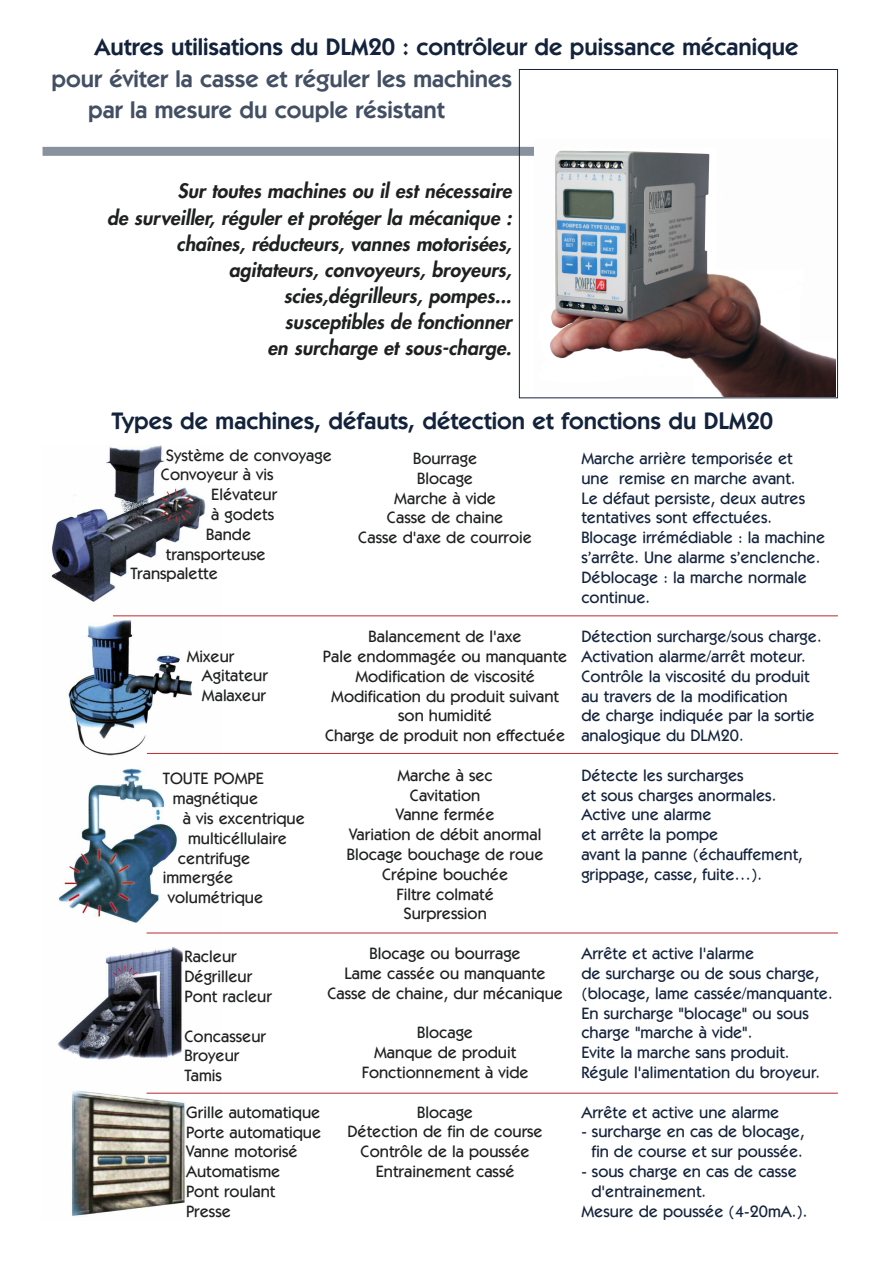
<style>
.page{position:relative;width:893px;height:1263px;background:#fff}
.page>*{position:absolute;margin:0;border:0;box-sizing:border-box;transform-origin:0 0}
.t1{font:600 24px "Itc Kabel";color:#14233c}
.t2{font:600 24px/31.5px "Itc Kabel";color:#434f63}
.t3{font:italic 800 19.5px/26.1px "Futura LT";color:#1f2020;text-align:right}
.t4{font:500 16.5px/19.8px "Itc Kabel";color:#14233c}
.t5{font:500 16.5px/19.8px "Itc Kabel";color:#1f2020;text-align:center}
</style>
<div class="page">
<img style="left:51px;top:446px;width:170px;height:771px">
<hr style="left:139px;top:616px;width:727px;height:2px;background:#fff">
<hr style="left:142px;top:759px;width:727px;height:2px;background:#fff">
<hr style="left:87px;top:939px;width:775px;height:2px;background:#fff">
<hr style="left:159px;top:1096px;width:734px;height:2px;background:#fff">
<div style="left:43px;top:147px;width:775px;height:9px;background:#89919e"></div>
<hr style="left:113px;top:615px;width:725px;height:1px;background:#ba2a2f">
<hr style="left:147px;top:753px;width:691px;height:1px;background:#ba2a2f">
<hr style="left:147px;top:933px;width:691px;height:1px;background:#ba2a2f">
<hr style="left:147px;top:1093px;width:691px;height:1px;background:#ba2a2f">
<div style="left:519px;top:69px;width:319px;height:329px;border:1px solid #14233c"></div>
<img style="left:535px;top:147px;width:301px;height:250px">
<h1 class="t1" style="left:95px;top:39px;width:706px">Autres utilisations du DLM20 : contrôleur de puissance mécanique</h1>
<h1 class="t2" style="left:88px;top:65px;width:426px;text-indent:-37px">pour éviter la casse et réguler les machines par la mesure du couple résistant</h1>
<p class="t3" style="left:107px;top:179px;width:406px">Sur toutes machines ou il est nécessaire<br>de surveiller, réguler et protéger la mécanique : chaînes, réducteurs, vannes motorisées, agitateurs, convoyeurs, broyeurs, scies,dégrilleurs, pompes...<br>susceptibles de fonctionner<br>en surcharge et sous-charge.</p>
<h1 class="t1" style="left:112px;top:413px;width:663px">Types de machines, défauts, détection et fonctions du DLM20</h1>
<p class="t4" style="left:581px;top:450px;width:245px">Marche arrière temporisée et<br>une remise en marche avant.<br>Le défaut persiste, deux autres tentatives sont effectuées.<br>Blocage irrémédiable : la machine s’arrête. Une alarme s’enclenche.<br>Déblocage : la marche normale continue.</p>
<p class="t4" style="left:581px;top:628px;width:242px">Détection surcharge/sous charge.<br>Activation alarme/arrêt moteur.<br>Contrôle la viscosité du produit au travers de la modification<br>de charge indiquée par la sortie analogique du DLM20.</p>
<p class="t4" style="left:581px;top:767px;width:223px">Détecte les surcharges<br>et sous charges anormales.<br>Active une alarme<br>et arrête la pompe<br>avant la panne (échauffement, grippage, casse, fuite…).</p>
<p class="t5" style="left:166px;top:446px;width:167px">Système de convoyage</p>
<p class="t5" style="left:161px;top:466px;width:114px">Convoyeur à vis</p>
<p class="t5" style="left:211px;top:486px;width:68px">Elévateur</p>
<p class="t5" style="left:211px;top:506px;width:64px">à godets</p>
<p class="t5" style="left:206px;top:526px;width:46px">Bande</p>
<p class="t5" style="left:166px;top:545px;width:101px">transporteuse</p>
<p class="t5" style="left:131px;top:565px;width:89px">Transpalette</p>
<p class="t5" style="left:358px;top:450px;width:175px">Bourrage<br>Blocage<br>Marche à vide<br>Casse de chaine<br>Casse d'axe de courroie</p>
<p class="t5" style="left:323px;top:628px;width:246px">Balancement de l'axe<br>Pale endommagée ou manquante<br>Modification de viscosité<br>Modification du produit suivant son humidité<br>Charge de produit non effectuée</p>
<p class="t5" style="left:347px;top:767px;width:198px">Marche à sec<br>Cavitation<br>Vanne fermée<br>Variation de débit anormal<br>Blocage bouchage de roue<br>Crépine bouchée<br>Filtre colmaté<br>Surpression</p>
<p class="t5" style="left:327px;top:945px;width:237px">Blocage ou bourrage<br>Lame cassée ou manquante<br>Casse de chaine, dur mécanique</p>
<p class="t5" style="left:362px;top:1024px;width:168px">Blocage<br>Manque de produit<br>Fonctionnement à vide</p>
<p class="t5" style="left:347px;top:1103px;width:197px">Blocage<br>Détection de fin de course<br>Contrôle de la poussée<br>Entrainement cassé</p>
<p class="t5" style="left:202px;top:647px;width:68px;text-align:left;text-indent:-15px">Mixeur<br>Agitateur<br>Malaxeur</p>
<p class="t5" style="left:163px;top:770px;width:103px">TOUTE POMPE</p>
<p class="t5" style="left:173px;top:790px;width:87px">magnétique</p>
<p class="t5" style="left:183px;top:810px;width:123px">à vis excentrique</p>
<p class="t5" style="left:188px;top:830px;width:100px">multicéllulaire</p>
<p class="t5" style="left:178px;top:849px;width:74px">centrifuge</p>
<p class="t5" style="left:163px;top:869px;width:72px">immergée</p>
<p class="t5" style="left:168px;top:889px;width:97px">volumétrique</p>
<p class="t4" style="left:581px;top:945px;width:253px">Arrête et active l'alarme<br>de surcharge ou de sous charge, (blocage, lame cassée/manquante.<br>En surcharge "blocage" ou sous charge "marche à vide".<br>Evite la marche sans produit.<br>Régule l'alimentation du broyeur.</p>
<p class="t4" style="left:581px;top:1103px;width:200px">Arrête et active une alarme</p>
<p class="t4" style="left:581px;top:1123px;width:225px;text-align:center">- surcharge en cas de blocage, fin de course et sur poussée.</p>
<p class="t4" style="left:581px;top:1163px;width:217px">- sous charge en cas de casse</p>
<p class="t4" style="left:591px;top:1182px;width:116px">d'entrainement.</p>
<p class="t4" style="left:581px;top:1202px;width:228px">Mesure de poussée (4-20mA.).</p>
<p class="t5" style="left:184px;top:948px;width:89px;text-align:left">Racleur<br>Dégrilleur<br>Pont racleur</p>
<p class="t5" style="left:184px;top:1027px;width:83px;text-align:left">Concasseur<br>Broyeur<br>Tamis</p>
<p class="t5" style="left:186px;top:1104px;width:137px;text-align:left">Grille automatique<br>Porte automatique<br>Vanne motorisé<br>Automatisme<br>Pont roulant<br>Presse</p>
</div>
